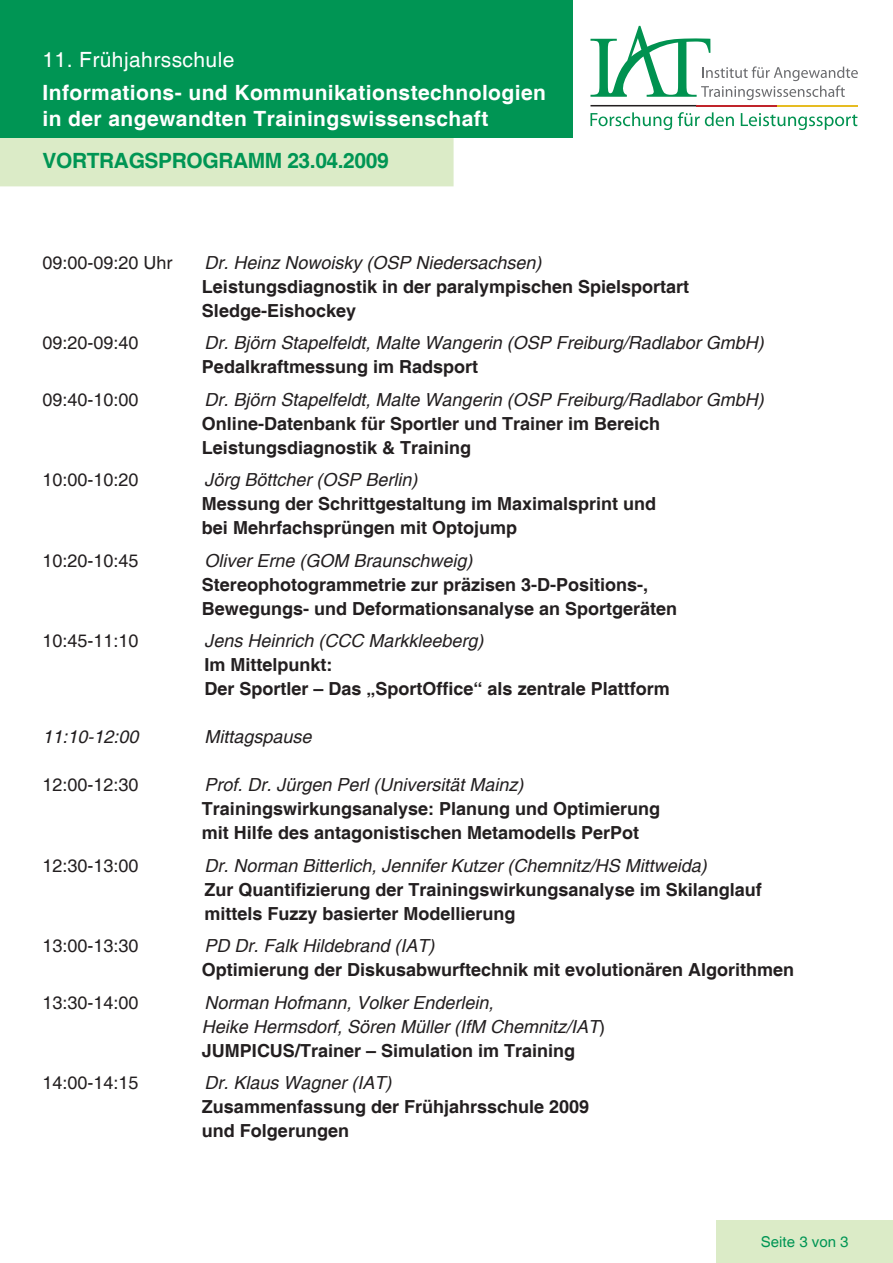
<style>
.page{position:relative;width:893px;height:1263px;background:#fff}
.page>*{position:absolute;margin:0;border:0;box-sizing:border-box;transform-origin:0 0}
.t1{font:700 21px "Helvetica";letter-spacing:.02em;color:#fff}
.t2{font:700 21px "Helvetica";letter-spacing:-.02em;color:#009554}
.t3{font:21px "Helvetica";letter-spacing:.02em;color:#fff}
.t4{font:700 18px/24px "Helvetica";color:#231f20}
.t5{font:italic 18px/24px "Helvetica";color:#231f20}
.t6{font:18px "Helvetica";color:#231f20}
.t7{font:15px "Helvetica";color:#009554}
.s1{font-style:normal}
.s2{font-weight:700;font-style:normal}
</style>
<div class="page">
<svg style="left:590px;top:112px;width:82px;height:18px"></svg>
<svg style="left:678px;top:112px;width:56px;height:14px"></svg>
<svg style="left:741px;top:113px;width:116px;height:17px"></svg>
<svg style="left:590px;top:26px;width:268px;height:74px"></svg>
<hr style="left:590px;top:105px;width:107px;height:1px;background:#231f20">
<hr style="left:697px;top:105px;width:81px;height:1px;background:#c0242a">
<hr style="left:777px;top:105px;width:80px;height:1px;background:#e6bc22">
<div style="left:1px;top:138px;width:452px;height:48px;background:#dbebc7"></div>
<div style="left:0;top:137px;width:454px;height:49px;border:2px solid #dbebc7"></div>
<div style="left:0;top:0;width:573px;height:137px;background:#009554"></div>
<div style="left:716px;top:1220px;width:177px;height:43px;background:#dbebc7"></div>
<p class="t3" style="left:43px;top:47px;width:193px">11. Frühjahrsschule</p>
<p class="t1" style="left:43px;top:80px;width:505px">Informations- und Kommunikationstechnologien</p>
<p class="t1" style="left:43px;top:105px;width:447px">in der angewandten Trainingswissenschaft</p>
<p class="t2" style="left:43px;top:148px;width:348px">VORTRAGSPROGRAMM 23.04.2009</p>
<p class="t6" style="left:43px;top:252px;width:132px">09:00-09:20 Uhr</p>
<p class="t5" style="left:205px;top:251px;width:339px">Dr. Heinz Nowoisky (OSP Niedersachsen)</p>
<p class="t4" style="left:202px;top:275px;width:489px">Leistungsdiagnostik in der paralympischen Spielsportart<br>Sledge-Eishockey</p>
<p class="t6" style="left:43px;top:332px;width:98px">09:20-09:40</p>
<p class="t5" style="left:205px;top:332px;width:561px">Dr. Björn Stapelfeldt, Malte Wangerin (OSP Freiburg/Radlabor GmbH)</p>
<p class="t4" style="left:202px;top:356px;width:278px">Pedalkraftmessung im Radsport</p>
<p class="t6" style="left:43px;top:389px;width:98px">09:40-10:00</p>
<p class="t5" style="left:205px;top:388px;width:561px">Dr. Björn Stapelfeldt, Malte Wangerin (OSP Freiburg/Radlabor GmbH)</p>
<p class="t4" style="left:202px;top:412px;width:460px">Online-Datenbank für Sportler und Trainer im Bereich<br>Leistungsdiagnostik &amp; Training</p>
<p class="t6" style="left:43px;top:469px;width:98px">10:00-10:20</p>
<p class="t5" style="left:205px;top:469px;width:215px">Jörg Böttcher (OSP Berlin)</p>
<p class="t4" style="left:202px;top:493px;width:456px">Messung der Schrittgestaltung im Maximalsprint und bei Mehrfachsprüngen mit Optojump</p>
<p class="t6" style="left:43px;top:550px;width:98px">10:20-10:45</p>
<p class="t5" style="left:205px;top:549px;width:270px">Oliver Erne (GOM Braunschweig)</p>
<p class="t4" style="left:202px;top:573px;width:477px">Stereophotogrammetrie zur präzisen 3-D-Positions-,<br>Bewegungs- und Deformationsanalyse an Sportgeräten</p>
<p class="t6" style="left:43px;top:630px;width:98px">10:45-11:10</p>
<p class="t5" style="left:205px;top:630px;width:281px">Jens Heinrich (CCC Markkleeberg)</p>
<p class="t4" style="left:205px;top:654px;width:467px">Im Mittelpunkt:<br>Der Sportler – Das „SportOffice“ als zentrale Plattform</p>
<p class="t5" style="left:43px;top:726px;width:98px">11:10-12:00</p>
<p class="t5" style="left:205px;top:726px;width:109px">Mittagspause</p>
<p class="t6" style="left:43px;top:774px;width:98px">12:00-12:30</p>
<p class="t5" style="left:205px;top:774px;width:321px">Prof. Dr. Jürgen Perl (Universität Mainz)</p>
<p class="t4" style="left:202px;top:798px;width:460px">Trainingswirkungsanalyse: Planung und Optimierung mit Hilfe des antagonistischen Metamodells PerPot</p>
<p class="t6" style="left:43px;top:855px;width:98px">12:30-13:00</p>
<p class="t5" style="left:205px;top:854px;width:504px">Dr. Norman Bitterlich, Jennifer Kutzer (Chemnitz/HS Mittweida)</p>
<p class="t4" style="left:205px;top:878px;width:559px">Zur Quantifizierung der Trainingswirkungsanalyse im Skilanglauf mittels Fuzzy basierter Modellierung</p>
<p class="t6" style="left:43px;top:935px;width:98px">13:00-13:30</p>
<p class="t5" style="left:205px;top:935px;width:232px">PD Dr. Falk Hildebrand (IAT)</p>
<p class="t4" style="left:202px;top:959px;width:594px">Optimierung der Diskusabwurftechnik mit evolutionären Algorithmen</p>
<p class="t6" style="left:43px;top:992px;width:98px">13:30-14:00</p>
<p class="t5" style="left:202px;top:991px;width:405px">Norman Hofmann, Volker Enderlein,<br>Heike Hermsdorf, Sören Müller (IfM Chemnitz/IAT<span class="s1">)<br></span><span class="s2">JUMPICUS/Trainer – Simulation im Training</span></p>
<p class="t6" style="left:43px;top:1072px;width:98px">14:00-14:15</p>
<p class="t5" style="left:205px;top:1072px;width:189px">Dr. Klaus Wagner (IAT)</p>
<p class="t4" style="left:202px;top:1096px;width:389px">Zusammenfassung der Frühjahrsschule 2009 und Folgerungen</p>
<p class="t7" style="left:761px;top:1233px;width:89px">Seite 3 von 3</p>
</div>
